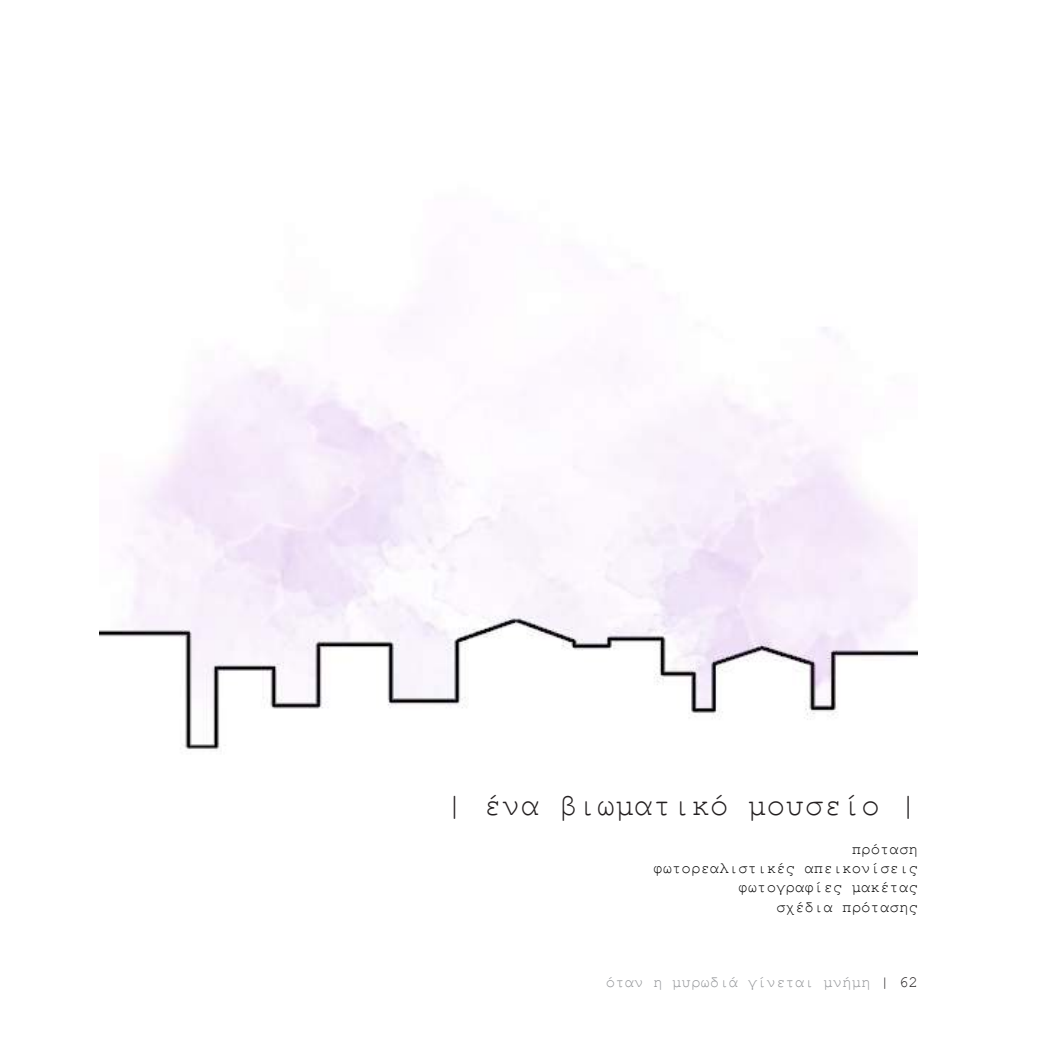
<style>
.page{position:relative;width:1042px;height:1042px;background:#fff}
.page>*{position:absolute;margin:0;border:0;box-sizing:border-box;transform-origin:0 0}
.t1{font:31.5px "Courier New";color:#231f20}
.t2{font:15.75px/19.2px "Courier New";color:#000;text-align:right}
.t3{font:15.75px "Courier New";color:#939598}
.s1{color:#231f20}
</style>
<div class="page">
<img style="left:99px;top:312px;width:819px;height:439px">
<h1 class="t1" style="left:445px;top:786px;width:474px">| ένα βιωματικό μουσείο |</h1>
<p class="t2" style="left:653px;top:839px;width:266px">πρόταση<br>φωτορεαλιστικές απεικονίσεις φωτογραφίες μακέτας<br>σχέδια πρότασης</p>
<p class="t3" style="left:606px;top:972px;width:313px">όταν η μυρωδιά γίνεται μνήμη <span class="s1">| 62</span></p>
</div>
